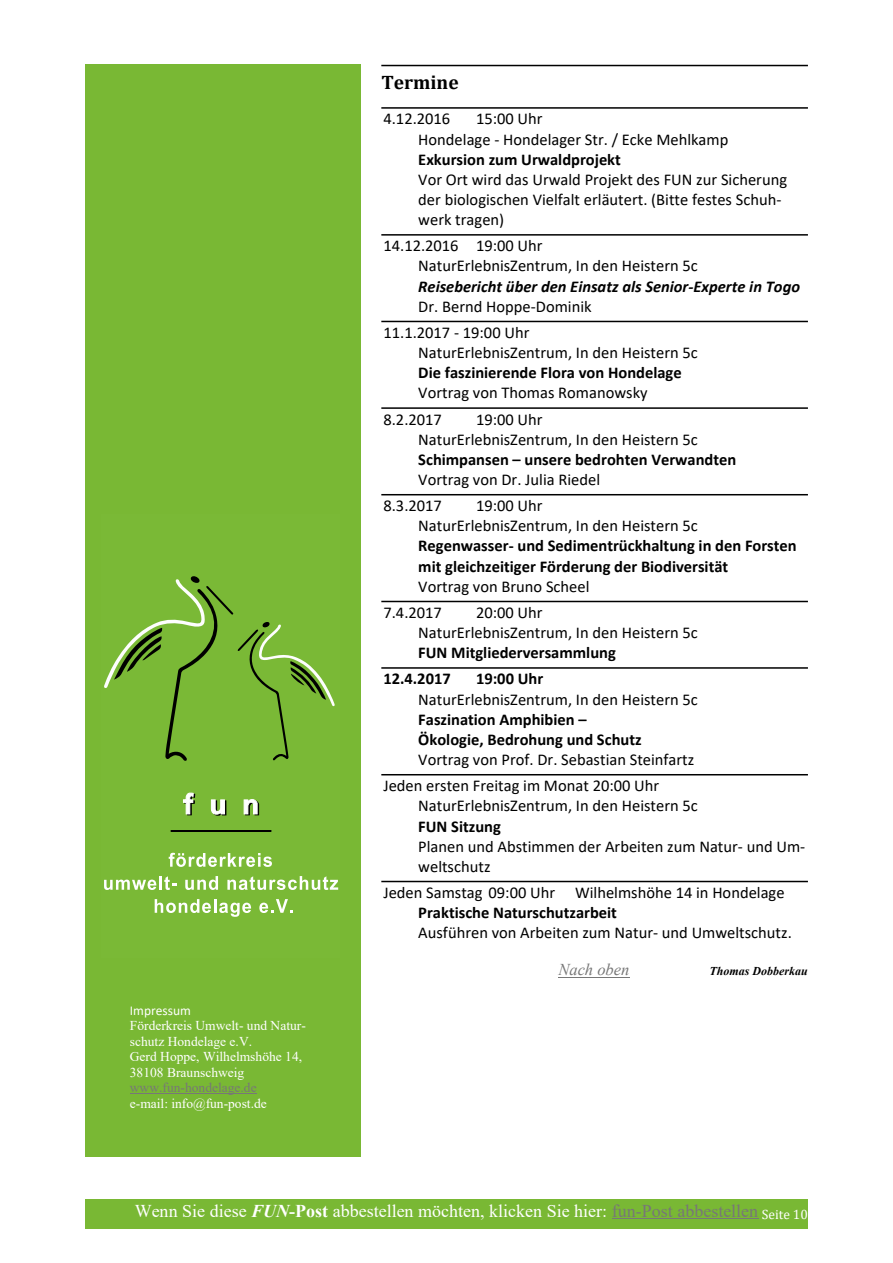
<style>
.page{position:relative;width:893px;height:1263px;background:#fff}
.page>*{position:absolute;margin:0;border:0;box-sizing:border-box;transform-origin:0 0}
.t1{font:700 19.5px "Cambria";color:#000}
.t2{font:18px "Times New Roman";color:#fff}
.t3{font:16.5px/20.1px "Calibri";color:#000}
.t4{font:700 16.5px/20.1px "Calibri";color:#000}
.t5{font:italic 700 16.5px "Calibri";color:#000}
.t6{font:italic 16.5px "Times New Roman";color:#777}
.t7{font:13.5px/15.5px "Times New Roman";color:#fff}
.t8{font:13.5px "Times New Roman";color:#777}
.t9{font:13.5px "Calibri";color:#fff}
.t10{font:13.5px "Cambria";color:#fff}
.t11{font:italic 700 12px "Times New Roman";color:#000}
.s1{font-weight:700;font-style:italic}
.s2{font-weight:700}
.s3{color:#777}
</style>
<div class="page">
<div style="left:85px;top:64px;width:275px;height:1093px;background:#79b834"></div>
<div style="left:85px;top:1199px;width:723px;height:30px;background:#79b834"></div>
<hr style="left:612px;top:1218px;width:146px;height:1px;background:#777">
<hr style="left:381px;top:65px;width:427px;height:1px;background:#000">
<hr style="left:381px;top:107px;width:427px;height:2px;background:#000">
<hr style="left:381px;top:234px;width:427px;height:2px;background:#000">
<hr style="left:381px;top:321px;width:427px;height:1px;background:#000">
<hr style="left:381px;top:407px;width:427px;height:2px;background:#000">
<hr style="left:381px;top:494px;width:427px;height:1px;background:#000">
<hr style="left:381px;top:601px;width:427px;height:1px;background:#000">
<hr style="left:381px;top:667px;width:427px;height:2px;background:#000">
<hr style="left:381px;top:774px;width:427px;height:1px;background:#000">
<hr style="left:381px;top:881px;width:427px;height:1px;background:#000">
<hr style="left:558px;top:977px;width:71px;height:1px;background:#777">
<hr style="left:130px;top:1093px;width:127px;height:1px;background:#777">
<svg style="left:169px;top:853px;width:103px;height:14px"></svg>
<svg style="left:104px;top:879px;width:52px;height:11px"></svg>
<hr style="left:159px;top:876px;width:3px;height:14px;background:#fff">
<svg style="left:164px;top:876px;width:13px;height:14px"></svg>
<svg style="left:185px;top:876px;width:33px;height:14px"></svg>
<svg style="left:227px;top:876px;width:111px;height:14px"></svg>
<svg style="left:155px;top:899px;width:96px;height:18px"></svg>
<svg style="left:259px;top:899px;width:34px;height:14px"></svg>
<svg style="left:183px;top:793px;width:12px;height:22px"></svg>
<svg style="left:211px;top:799px;width:15px;height:17px"></svg>
<svg style="left:244px;top:799px;width:15px;height:16px"></svg>
<hr style="left:171px;top:830px;width:100px;height:2px;background:#000">
<svg style="left:104px;top:576px;width:231px;height:185px"></svg>
<p class="t9" style="left:130px;top:1004px;width:63px">Impressum</p>
<p class="t7" style="left:130px;top:1019px;width:177px">Förderkreis Umwelt- und Natur&shy;schutz Hondelage e.V.<br>Gerd Hoppe, Wilhelmshöhe 14,<br>38108 Braunschweig</p>
<p class="t8" style="left:130px;top:1083px;width:128px">www.fun-hondelage.de</p>
<p class="t7" style="left:130px;top:1097px;width:138px">e-mail: info@fun-post.de</p>
<p class="t1" style="left:381px;top:74px;width:79px">Termine</p>
<p class="t3" style="left:383px;top:110px;width:68px">4.12.2016</p>
<p class="t3" style="left:418px;top:110px;width:312px;text-indent:58px">15:00 Uhr<br>Hondelage - Hondelager Str. / Ecke Mehlkamp</p>
<p class="t4" style="left:418px;top:150px;width:204px">Exkursion zum Urwaldprojekt</p>
<p class="t3" style="left:418px;top:171px;width:370px">Vor Ort wird das Urwald Projekt des FUN zur Sicherung der biologischen Vielfalt erläutert. (Bitte festes Schuh&shy;werk tragen)</p>
<p class="t3" style="left:418px;top:237px;width:281px;text-indent:-35px">14.12.2016 19:00 Uhr<br>NaturErlebnisZentrum, In den Heistern 5c</p>
<p class="t5" style="left:418px;top:279px;width:383px">Reisebericht über den Einsatz als Senior-Experte in Togo</p>
<p class="t3" style="left:383px;top:295px;width:210px;line-height:26.1px;text-indent:35px">Dr. Bernd Hoppe-Dominik<br>11.1.2017 - 19:00 Uhr</p>
<p class="t3" style="left:418px;top:344px;width:281px">NaturErlebnisZentrum, In den Heistern 5c</p>
<p class="t4" style="left:418px;top:364px;width:265px">Die faszinierende Flora von Hondelage</p>
<p class="t3" style="left:383px;top:381px;width:266px;line-height:26.1px;text-indent:35px">Vortrag von Thomas Romanowsky<br>8.2.2017</p>
<p class="t3" style="left:418px;top:410px;width:281px;text-indent:58px">19:00 Uhr<br>NaturErlebnisZentrum, In den Heistern 5c</p>
<p class="t4" style="left:418px;top:451px;width:319px">Schimpansen – unsere bedrohten Verwandten</p>
<p class="t3" style="left:383px;top:468px;width:218px;line-height:26.1px;text-indent:35px">Vortrag von Dr. Julia Riedel<br>8.3.2017</p>
<p class="t3" style="left:418px;top:497px;width:281px;text-indent:58px">19:00 Uhr<br>NaturErlebnisZentrum, In den Heistern 5c</p>
<p class="t4" style="left:418px;top:537px;width:380px">Regenwasser- und Sedimentrückhaltung in den Forsten mit gleichzeitiger Förderung der Biodiversität</p>
<p class="t3" style="left:383px;top:575px;width:208px;line-height:26.1px;text-indent:35px">Vortrag von Bruno Scheel<br>7.4.2017</p>
<p class="t3" style="left:418px;top:604px;width:281px;text-indent:58px">20:00 Uhr<br>NaturErlebnisZentrum, In den Heistern 5c</p>
<p class="t4" style="left:383px;top:641px;width:234px;line-height:26.1px;text-indent:35px">FUN Mitgliederversammlung<br>12.4.2017</p>
<p class="t4" style="left:476px;top:670px;width:69px">19:00 Uhr</p>
<p class="t3" style="left:418px;top:690px;width:281px">NaturErlebnisZentrum, In den Heistern 5c</p>
<p class="t4" style="left:418px;top:710px;width:225px">Faszination Amphibien –<br>Ökologie, Bedrohung und Schutz</p>
<p class="t3" style="left:383px;top:748px;width:312px;line-height:26.1px;text-indent:35px">Vortrag von Prof. Dr. Sebastian Steinfartz<br>Jeden ersten Freitag im Monat 20:00 Uhr</p>
<p class="t3" style="left:418px;top:797px;width:281px">NaturErlebnisZentrum, In den Heistern 5c</p>
<p class="t4" style="left:418px;top:817px;width:84px">FUN Sitzung</p>
<p class="t3" style="left:418px;top:837px;width:388px">Planen und Abstimmen der Arbeiten zum Natur- und Um&shy;weltschutz</p>
<p class="t3" style="left:383px;top:884px;width:403px">Jeden Samstag 09:00 Uhr Wilhelmshöhe 14 in Hondelage</p>
<p class="t4" style="left:418px;top:904px;width:200px">Praktische Naturschutzarbeit</p>
<p class="t3" style="left:418px;top:924px;width:375px">Ausführen von Arbeiten zum Natur- und Umweltschutz.</p>
<p class="t6" style="left:558px;top:964px;width:73px">Nach oben</p>
<p class="t11" style="left:709px;top:967px;width:100px">Thomas Dobberkau</p>
<p class="t2" style="left:135px;top:1204px;width:625px">Wenn Sie diese <span class="s1">FUN</span><span class="s2">-Post</span> abbestellen möchten, klicken Sie hier: <span class="s3">fun-Post abbestellen</span></p>
<p class="t10" style="left:762px;top:1208px;width:48px">Seite 10</p>
</div>
